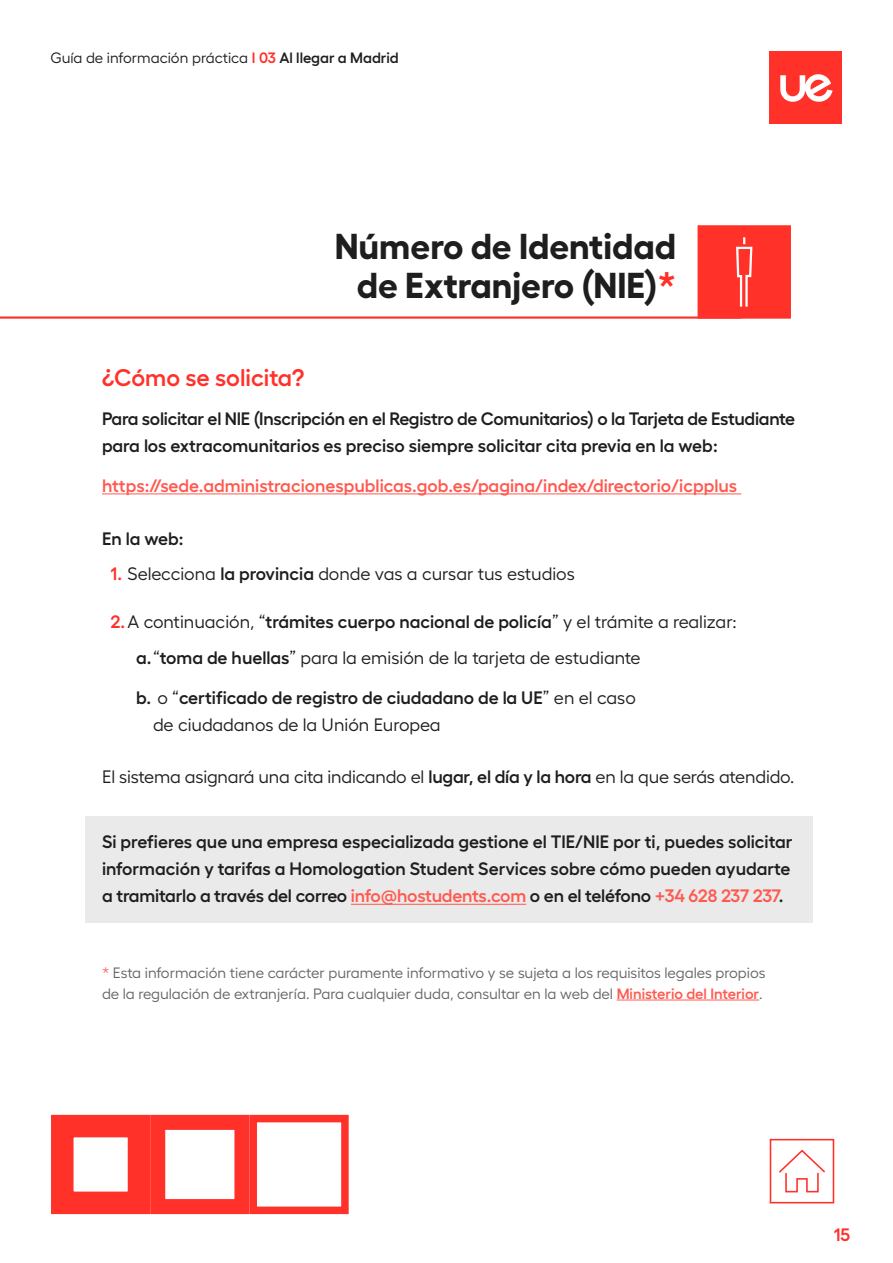
<style>
.page{position:relative;width:893px;height:1263px;background:#fff}
.page>*{position:absolute;margin:0;border:0;box-sizing:border-box;transform-origin:0 0}
.t1{font:700 36px/39px "Hellix";color:#1e1e1e;text-align:right}
.T2{font:600 24px "Hellix";color:#ff3129}
.texto{font:600 18px/27px "Hellix";letter-spacing:-.015em;color:#1e1e1e}
.texto-2{font:18px "Hellix";letter-spacing:-.01em;color:#1e1e1e}
.texto-3{font:600 18px "Hellix";color:#ff5a50}
.t2{font:600 18px "Hellix";color:#ff3129}
.texto-4{font:15px/21px "Hellix";color:#656565}
.t3{font:15px "Hellix";color:#1e1e1e}
.s1{font-weight:600;color:#ff3129}
.s2{font-weight:600}
.s3{color:#ff3129}
.s4{font-weight:400}
.s5{color:#ff5a50}
.s6{font-weight:600;color:#ff5a50}
</style>
<div class="page">
<div style="left:770px;top:51px;width:72px;height:72px;background:#ff3129"></div>
<svg style="left:780px;top:74px;width:53px;height:28px"></svg>
<hr style="left:102px;top:493px;width:639px;height:1px;background:#ff5a50">
<div style="left:85px;top:816px;width:727px;height:106px;background:#eaeaea"></div>
<hr style="left:351px;top:904px;width:175px;height:1px;background:#ff5a50">
<hr style="left:0;top:316px;width:742px;height:3px;background:#ff3129">
<div style="left:697px;top:225px;width:94px;height:94px;background:#ff3129;border:3px solid #ff3129"></div>
<hr style="left:617px;top:1000px;width:142px;height:1px;background:#ff5a50">
<div style="left:249px;top:1115px;width:100px;height:99px;border:8px solid #ff3129"></div>
<div style="left:150px;top:1115px;width:99px;height:99px;border:15px solid #ff3129"></div>
<div style="left:51px;top:1115px;width:99px;height:99px;border:22px solid #ff3129"></div>
<svg style="left:736px;top:237px;width:17px;height:70px"></svg>
<svg style="left:769px;top:1138px;width:66px;height:66px"></svg>
<p class="t3" style="left:50px;top:47px;width:350px">Guía de información práctica <span class="s1">I 03</span> <span class="s2">Al llegar a Madrid</span></p>
<p class="t1" style="left:335px;top:223px;width:343px">Número de Identidad de Extranjero (NIE)<span class="s3">*</span></p>
<p class="T2" style="left:102px;top:358px;width:204px">¿Cómo se solicita?</p>
<p class="texto" style="left:102px;top:404px;width:695px">Para solicitar el NIE (Inscripción en el Registro de Comunitarios) o la Tarjeta de Estudiante para los extracomunitarios es preciso siempre solicitar cita previa en la web:</p>
<p class="texto-3" style="left:102px;top:472px;width:637px">https://sede.administracionespublicas.gob.es/pagina/index/directorio/icpplus</p>
<p class="texto" style="left:102px;top:523px;width:83px">En la web:</p>
<p class="texto-2" style="left:111px;top:560px;width:466px"><span class="s1">1.</span> Selecciona <span class="s2">la provincia</span> donde vas a cursar tus estudios</p>
<p class="texto-2" style="left:111px;top:608px;width:628px"><span class="s1">2.</span>A continuación, “<span class="s2">trámites cuerpo nacional de policía</span>” y el trámite a realizar:</p>
<p class="texto-2" style="left:136px;top:644px;width:506px"><span class="s2">a.</span>“<span class="s2">toma de huellas</span>” para la emisión de la tarjeta de estudiante</p>
<p class="texto" style="left:153px;top:682px;width:484px;text-indent:-17px">b. <span class="s4">o “</span>certificado de registro de ciudadano de la UE<span class="s4">” en el caso de ciudadanos de la Unión Europea</span></p>
<p class="texto-2" style="left:102px;top:763px;width:694px">El sistema asignará una cita indicando el <span class="s2">lugar, el día y la hora</span> en la que serás atendido.</p>
<p class="texto" style="left:102px;top:827px;width:692px;text-align:justify">Si prefieres que una empresa especializada gestione el TIE/NIE por ti, puedes solicitar información y tarifas a Homologation Student Services sobre cómo pueden ayudarte a tramitarlo a través del correo <span class="s5">info@hostudents.com</span> o en el teléfono <span class="s5">+34 628 237 237</span>.</p>
<p class="texto-4" style="left:102px;top:960px;width:665px"><span class="s5">*</span> Esta información tiene carácter puramente informativo y se sujeta a los requisitos legales propios de la regulación de extranjería. Para cualquier duda, consultar en la web del <span class="s6">Ministerio del Interior</span>.</p>
<p class="t2" style="left:834px;top:1220px;width:18px">15</p>
</div>
